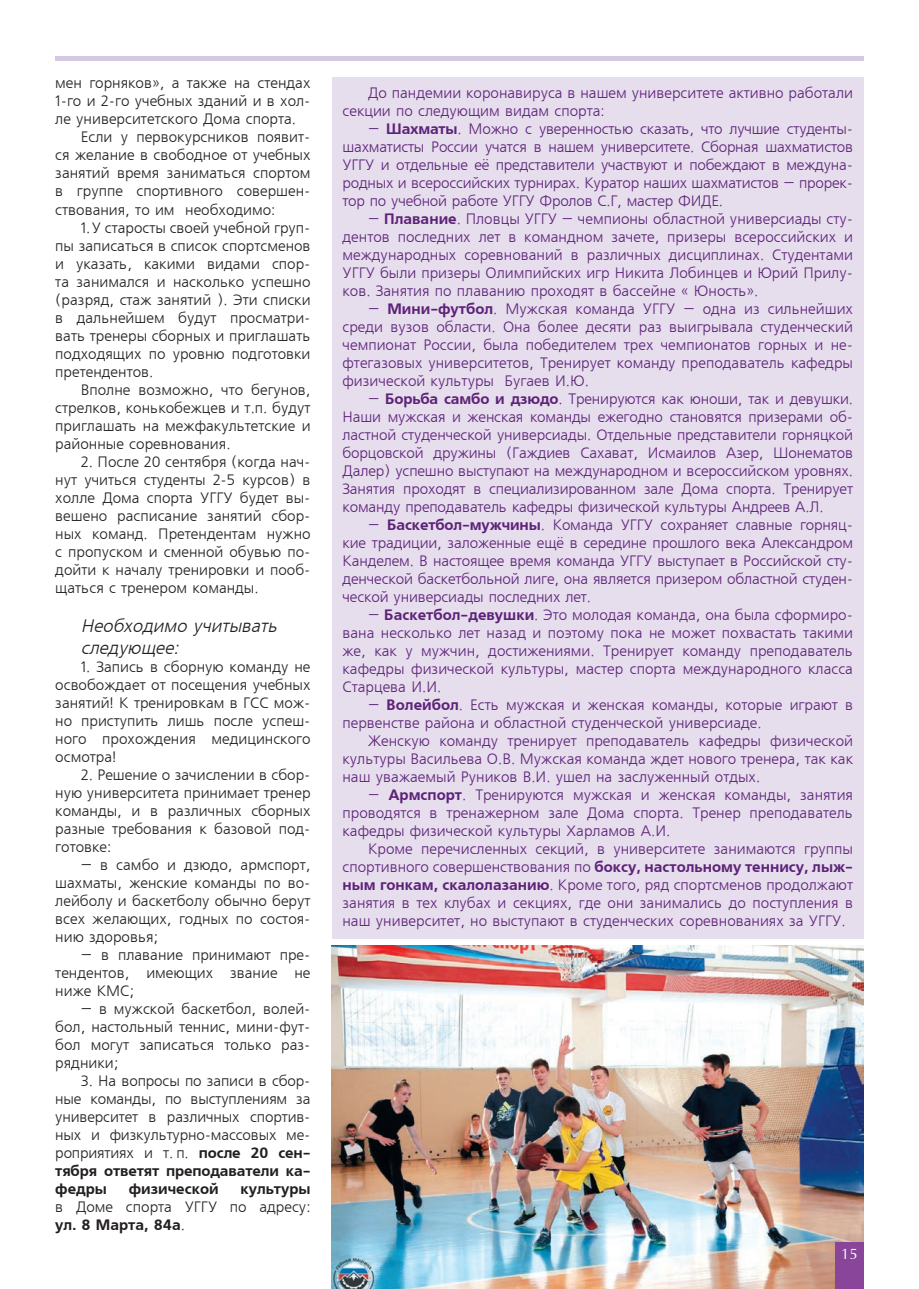
<style>
.page{position:relative;width:919px;height:1289px;background:#fff}
.page>*{position:absolute;margin:0;border:0;box-sizing:border-box;transform-origin:0 0}
.t1{font:italic 18px/21.6px "Free Set CTT";color:#231f20}
.t2{font:15px/18px "Free Set CTT";color:#5d2278;text-align:justify}
.t3{font:15px/18px "Free Set CTT";color:#231f20;text-align:justify}
.t4{font:15px/18px "AXP Free Set C Bold";color:#231f20}
.t5{font:15px "AG Opus";color:#fff}
.s1{font-family:"AXP Free Set C Bold"}
.s2{font-family:"Free Set CTT"}
</style>
<div class="page">
<hr style="left:55px;top:56px;width:808px;height:4px;background:#d5c9e2">
<div style="left:332px;top:78px;width:531px;height:861px;background:#e6dded"></div>
<img style="left:332px;top:945px;width:531px;height:343px">
<div style="left:835px;top:1242px;width:28px;height:46px;background:#88459a"></div>
<p class="t3" style="left:55px;top:75px;width:257px">мен горняков», а также на стендах</p>
<p class="t3" style="left:55px;top:93px;width:257px">1-го и 2-го учебных зданий и в хол-</p>
<p class="t3" style="left:55px;top:111px;width:242px">ле университетского Дома спорта.</p>
<p class="t3" style="left:81px;top:129px;width:231px">Если у первокурсников появит-</p>
<p class="t3" style="left:55px;top:147px;width:257px">ся желание в свободное от учебных</p>
<p class="t3" style="left:55px;top:165px;width:257px">занятий время заниматься спортом</p>
<p class="t3" style="left:55px;top:183px;width:257px">в группе спортивного совершен-</p>
<p class="t3" style="left:55px;top:201px;width:222px">ствования, то им необходимо:</p>
<p class="t3" style="left:81px;top:219px;width:231px">1.У старосты своей учебной груп-</p>
<p class="t3" style="left:55px;top:237px;width:257px">пы записаться в список спортсменов</p>
<p class="t3" style="left:55px;top:255px;width:257px">и указать, какими видами спор-</p>
<p class="t3" style="left:55px;top:273px;width:257px">та занимался и насколько успешно</p>
<p class="t3" style="left:55px;top:291px;width:257px">(разряд, стаж занятий ). Эти списки</p>
<p class="t3" style="left:55px;top:309px;width:257px">в дальнейшем будут просматри-</p>
<p class="t3" style="left:55px;top:327px;width:257px">вать тренеры сборных и приглашать</p>
<p class="t3" style="left:55px;top:345px;width:257px">подходящих по уровню подготовки</p>
<p class="t3" style="left:55px;top:363px;width:100px">претендентов.</p>
<p class="t3" style="left:81px;top:381px;width:231px">Вполне возможно, что бегунов,</p>
<p class="t3" style="left:55px;top:399px;width:257px">стрелков, конькобежцев и т.п. будут</p>
<p class="t3" style="left:55px;top:417px;width:257px">приглашать на межфакультетские и</p>
<p class="t3" style="left:55px;top:435px;width:177px">районные соревнования.</p>
<p class="t3" style="left:55px;top:453px;width:257px;text-indent:26px">2. После 20 сентября (когда нач&shy;нут учиться студенты 2-5 курсов) в холле Дома спорта УГГУ будет вы&shy;вешено расписание занятий сбор&shy;ных команд. Претендентам нужно с пропуском и сменной обувью по&shy;дойти к началу тренировки и пооб&shy;щаться с тренером команды.</p>
<p class="t1" style="left:81px;top:616px;width:202px">Необходимо учитывать следующее:</p>
<p class="t3" style="left:55px;top:658px;width:257px;text-indent:26px">1. Запись в сборную команду не освобождает от посещения учебных занятий! К тренировкам в ГСС мож&shy;но приступить лишь после успеш&shy;ного прохождения медицинского осмотра!</p>
<p class="t3" style="left:55px;top:766px;width:257px;text-indent:26px">2. Решение о зачислении в сбор&shy;ную университета принимает тренер команды, и в различных сборных разные требования к базовой под&shy;готовке:</p>
<p class="t3" style="left:55px;top:856px;width:257px;text-indent:26px">– в самбо и дзюдо, армспорт, шахматы, женские команды по во&shy;лейболу и баскетболу обычно берут всех желающих, годных по состоя&shy;нию здоровья;</p>
<p class="t3" style="left:55px;top:946px;width:257px;text-indent:26px">– в плавание принимают пре&shy;тендентов, имеющих звание не ниже КМС;</p>
<p class="t3" style="left:55px;top:1000px;width:257px;text-indent:26px">– в мужской баскетбол, волей&shy;бол, настольный теннис, мини-фут&shy;бол могут записаться только раз&shy;рядники;</p>
<p class="t3" style="left:55px;top:1072px;width:257px;text-indent:26px">3. На вопросы по записи в сбор&shy;ные команды, по выступлениям за университет в различных спортив&shy;ных и физкультурно-массовых ме&shy;роприятиях и т. п. <span class="s1">после 20 сен-</span></p>
<p class="t4" style="left:55px;top:1162px;width:257px">тября ответят преподаватели ка&shy;федры</p>
<p class="t4" style="left:129px;top:1180px;width:91px">физической</p>
<p class="t4" style="left:240px;top:1180px;width:72px">культуры</p>
<p class="t3" style="left:55px;top:1198px;width:257px">в Доме спорта УГГУ по адресу:</p>
<p class="t4" style="left:55px;top:1216px;width:131px">ул. 8 Марта, 84а<span class="s2">.</span></p>
<p class="t2" style="left:342px;top:85px;width:512px;text-indent:26px">До пандемии коронавируса в нашем университете активно работали секции по следующим видам спорта:</p>
<p class="t2" style="left:342px;top:121px;width:512px;text-indent:26px">– <span class="s1">Шахматы</span>. Можно с уверенностью сказать, что лучшие студенты&shy;шахматисты России учатся в нашем университете. Сборная шахматистов УГГУ и отдельные её представители участвуют и побеждают в междуна&shy;родных и всероссийских турнирах. Куратор наших шахматистов – прорек&shy;тор по учебной работе УГГУ Фролов С.Г, мастер ФИДЕ.</p>
<p class="t2" style="left:342px;top:211px;width:512px;text-indent:26px">– <span class="s1">Плавание</span>. Пловцы УГГУ – чемпионы областной универсиады сту&shy;дентов последних лет в командном зачете, призеры всероссийских и международных соревнований в различных дисциплинах. Студентами УГГУ были призеры Олимпийских игр Никита Лобинцев и Юрий Прилу&shy;ков. Занятия по плаванию проходят в бассейне « Юность».</p>
<p class="t2" style="left:342px;top:301px;width:512px;text-indent:26px">– <span class="s1">Мини-футбол</span>. Мужская команда УГГУ – одна из сильнейших среди вузов области. Она более десяти раз выигрывала студенческий чемпионат России, была победителем трех чемпионатов горных и не&shy;фтегазовых университетов, Тренирует команду преподаватель кафедры физической культуры Бугаев И.Ю.</p>
<p class="t2" style="left:342px;top:391px;width:512px;text-indent:26px">– <span class="s1">Борьба самбо и дзюдо</span>. Тренируются как юноши, так и девушки.<br>Наши мужская и женская команды ежегодно становятся призерами об&shy;ластной студенческой универсиады. Отдельные представители горняцкой борцовской дружины (Гаждиев Сахават, Исмаилов Азер, Шонематов Далер) успешно выступают на международном и всероссийском уровнях.<br>Занятия проходят в специализированном зале Дома спорта. Тренирует команду преподаватель кафедры физической культуры Андреев А.Л.</p>
<p class="t2" style="left:342px;top:517px;width:512px;text-indent:26px">– <span class="s1">Баскетбол-мужчины</span>. Команда УГГУ сохраняет славные горняц&shy;кие традиции, заложенные ещё в середине прошлого века Александром Канделем. В настоящее время команда УГГУ выступает в Российской сту&shy;денческой баскетбольной лиге, она является призером областной студен&shy;ческой универсиады последних лет.</p>
<p class="t2" style="left:342px;top:607px;width:512px;text-indent:26px">– <span class="s1">Баскетбол-девушки</span>. Это молодая команда, она была сформиро&shy;вана несколько лет назад и поэтому пока не может похвастать такими же, как у мужчин, достижениями. Тренирует команду преподаватель кафедры физической культуры, мастер спорта международного класса Старцева И.И.</p>
<p class="t2" style="left:342px;top:697px;width:512px;text-indent:26px">– <span class="s1">Волейбол</span>. Есть мужская и женская команды, которые играют в первенстве района и областной студенческой универсиаде.</p>
<p class="t2" style="left:342px;top:733px;width:512px;text-indent:26px">Женскую команду тренирует преподаватель кафедры физической культуры Васильева О.В. Мужская команда ждет нового тренера, так как наш уважаемый Руников В.И. ушел на заслуженный отдых.</p>
<p class="t2" style="left:342px;top:787px;width:512px;text-indent:26px">– <span class="s1">Армспорт</span>. Тренируются мужская и женская команды, занятия проводятся в тренажерном зале Дома спорта. Тренер преподаватель кафедры физической культуры Харламов А.И.</p>
<p class="t2" style="left:342px;top:841px;width:512px;text-indent:26px">Кроме перечисленных секций, в университете занимаются группы спортивного совершенствования по <span class="s1">боксу, настольному теннису, лыж&shy;ным гонкам, скалолазанию</span>. Кроме того, ряд спортсменов продолжают занятия в тех клубах и секциях, где они занимались до поступления в наш университет, но выступают в студенческих соревнованиях за УГГУ.</p>
<p class="t5" style="left:841px;top:1245px;width:18px">15</p>
</div>
